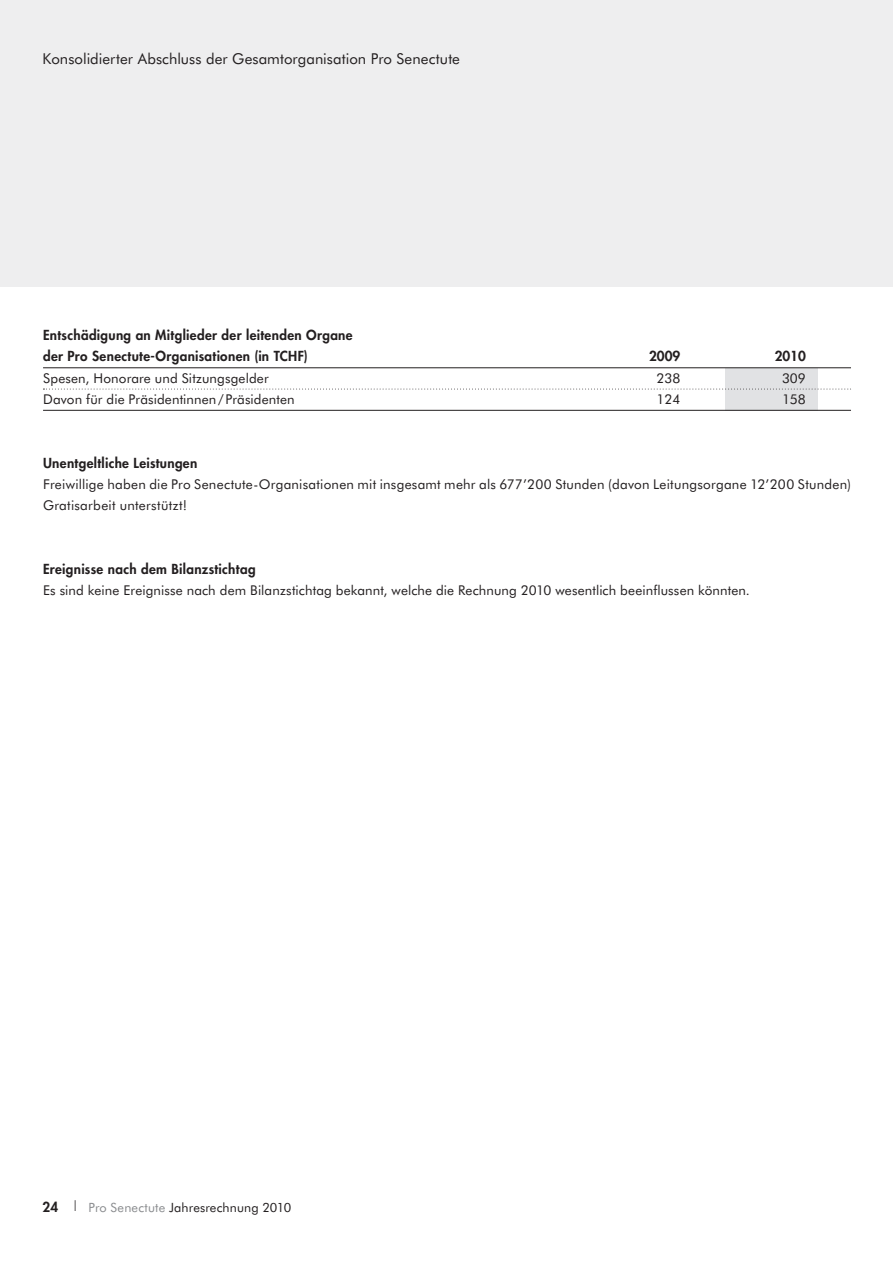
<style>
.page{position:relative;width:893px;height:1263px;background:#fff}
.page>*{position:absolute;margin:0;border:0;box-sizing:border-box;transform-origin:0 0}
.t1{font:15px "Futura Book MCC";letter-spacing:.005em;color:#231f20}
.t2{font:13.5px/21.3px "Futura Book MCC";letter-spacing:.01em;color:#231f20}
.t3{font:800 13.5px/21.3px "Futura";letter-spacing:.025em;color:#231f20}
.t4{font:12.75px "Futura Book MCC";letter-spacing:.01em;color:#231f20}
.s1{font-family:"Futura";font-weight:800;font-size:13.5px}
.s2{font-family:"Futura";font-weight:300;font-stretch:condensed;font-size:13.5px}
.s3{color:#8a8c8f}
</style>
<div class="page">
<div style="left:0;top:0;width:893px;height:286px;background:#eeeeef"></div>
<div style="left:725px;top:368px;width:93px;height:42px;background:#e1e2e4"></div>
<hr style="left:43px;top:367px;width:808px;height:1px;background:#231f20">
<svg style="left:43px;top:389px;width:808px;height:1px"></svg>
<hr style="left:43px;top:410px;width:808px;height:1px;background:#231f20">
<p class="t1" style="left:43px;top:49px;width:419px">Konsolidierter Abschluss der Gesamtorganisation Pro Senectute</p>
<p class="t3" style="left:43px;top:324px;width:311px">Entschädigung an Mitglieder der leitenden Organe der Pro Senectute-Organisationen (in TCHF)</p>
<p class="t2" style="left:43px;top:367px;width:253px">Spesen, Honorare und Sitzungsgelder<br>Davon für die Präsidentinnen/Präsidenten</p>
<p class="t3" style="left:649px;top:346px;width:33px">2009</p>
<p class="t2" style="left:656px;top:367px;width:25px">238<br>124</p>
<p class="t3" style="left:775px;top:346px;width:33px">2010</p>
<p class="t2" style="left:782px;top:367px;width:25px">309<br>158</p>
<p class="t3" style="left:43px;top:452px;width:156px">Unentgeltliche Leistungen</p>
<p class="t2" style="left:43px;top:473px;width:809px">Freiwillige haben die Pro Senectute-Organisationen mit insgesamt mehr als 677’200 Stunden (davon Leitungsorgane 12’200 Stunden)<br>Gratisarbeit unterstützt!</p>
<p class="t3" style="left:43px;top:558px;width:214px">Ereignisse nach dem Bilanzstichtag</p>
<p class="t2" style="left:43px;top:580px;width:708px">Es sind keine Ereignisse nach dem Bilanzstichtag bekannt, welche die Rechnung 2010 wesentlich beeinflussen könnten.</p>
<p class="t4" style="left:43px;top:1200px;width:250px"><span class="s1">24</span> <span class="s2">|</span> <span class="s3">Pro Senectute</span> Jahresrechnung 2010</p>
</div>
